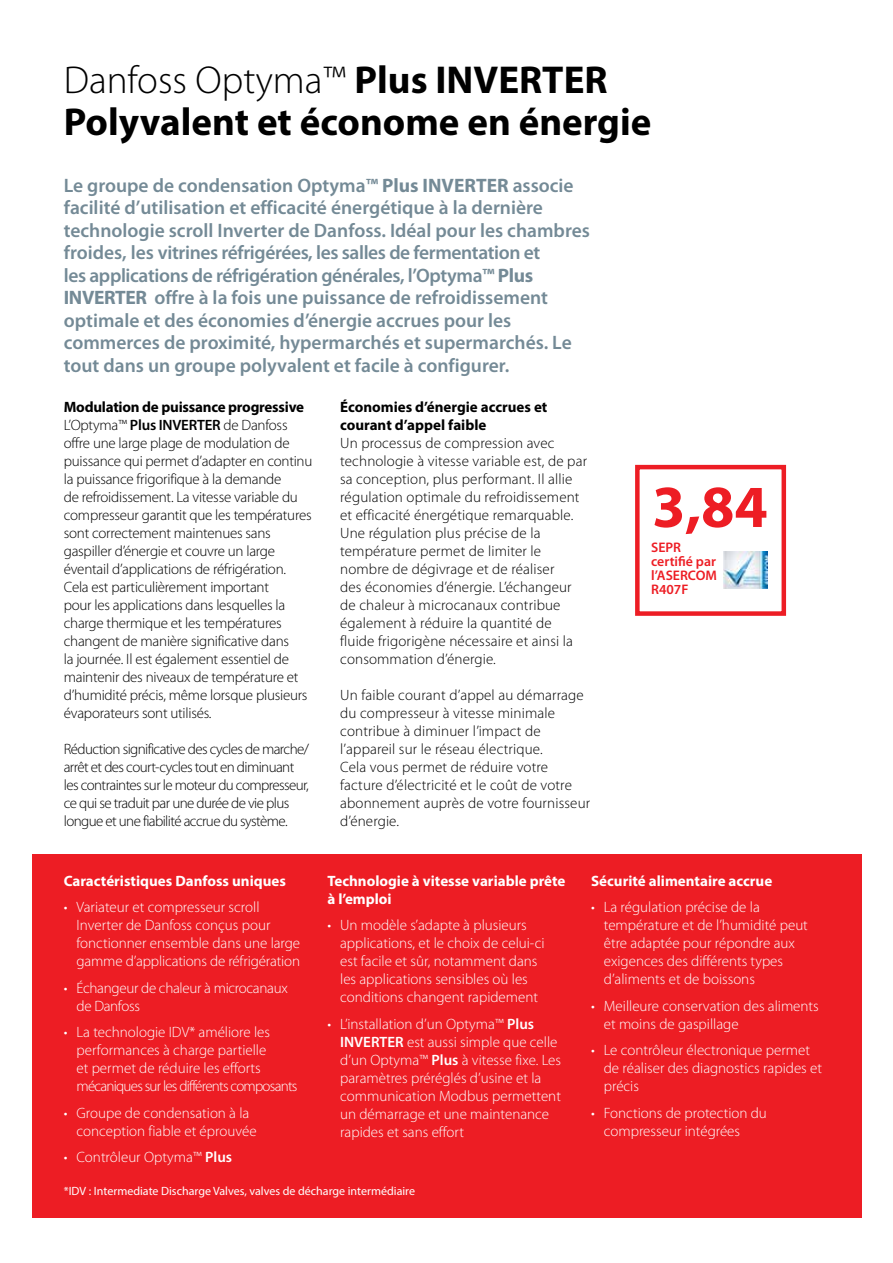
<style>
.page{position:relative;width:893px;height:1263px;background:#fff}
.page>*{position:absolute;margin:0;border:0;box-sizing:border-box;transform-origin:0 0}
.t1{font:700 60px "Myriad Pro";color:#ed1d24}
.t2{font:700 39px/42px "Myriad Pro";color:#000}
.t3{font:600 19.5px/22.5px "Myriad Pro";color:#748a96}
.t4{font:300 15px/18px "Myriad Pro";color:#fff}
.t5{font:300 15px/18px "Myriad Pro";letter-spacing:.01em;color:#000}
.t6{font:300 15px/18px "Myriad Pro";letter-spacing:-.015em;color:#000}
.t7{font:300 15px/18px "Myriad Pro";letter-spacing:-.04em;color:#000}
.t8{font:700 15px/18px "Myriad Pro";color:#fff}
.t9{font:700 15px/18px "Myriad Pro";color:#000}
.t10{font:300 15px/18px "Myriad Pro";letter-spacing:-.02em;color:#fff}
.t11{font:600 13.8px/13.8px "Myriad Pro";color:#ed1d24}
.t12{font:12px "Myriad Pro";color:#fff}
.s1{font-weight:300}
.s2{font-weight:700}
.s3{font-weight:600}
</style>
<div class="page">
<img style="left:723px;top:552px;width:45px;height:36px">
<div style="left:635px;top:465px;width:151px;height:151px;border:4px solid #ed1d24"></div>
<div style="left:32px;top:854px;width:829px;height:363px;background:#ed1d24"></div>
<h2 class="t2" style="left:64px;top:58px;width:589px"><span class="s1">Danfoss Optyma™</span> Plus INVERTER<br>Polyvalent et économe en énergie</h2>
<p class="t3" style="left:64px;top:174px;width:528px">Le groupe de condensation Optyma™ <span class="s2">Plus INVERTER</span> associe facilité d’utilisation et efficacité énergétique à la dernière technologie scroll Inverter de Danfoss. Idéal pour les chambres froides, les vitrines réfrigérées, les salles de fermentation et<br>les applications de réfrigération générales, l’Optyma™ <span class="s2">Plus INVERTER</span> offre à la fois une puissance de refroidissement optimale et des économies d’énergie accrues pour les commerces de proximité, hypermarchés et supermarchés. Le tout dans un groupe polyvalent et facile à configurer.</p>
<p class="t6" style="left:64px;top:398px;width:250px"><span class="s2">Modulation de puissance progressive </span>L’Optyma™ <span class="s3">Plus INVERTER</span> de Danfoss offre une large plage de modulation de puissance qui permet d’adapter en continu la puissance frigorifique à la demande<br>de refroidissement. La vitesse variable du compresseur garantit que les températures sont correctement maintenues sans gaspiller d’énergie et couvre un large éventail d’applications de réfrigération.<br>Cela est particulièrement important<br>pour les applications dans lesquelles la charge thermique et les températures changent de manière significative dans<br>la journée. Il est également essentiel de maintenir des niveaux de température et d’humidité précis, même lorsque plusieurs évaporateurs sont utilisés.</p>
<p class="t7" style="left:64px;top:740px;width:247px">Réduction significative des cycles de marche/ arrêt et des court-cycles tout en diminuant les contraintes sur le moteur du compresseur, ce qui se traduit par une durée de vie plus longue et une fiabilité accrue du système.</p>
<p class="t9" style="left:340px;top:397px;width:209px">Économies d’énergie accrues et courant d’appel faible</p>
<p class="t5" style="left:340px;top:434px;width:248px">Un processus de compression avec technologie à vitesse variable est, de par sa conception, plus performant. Il allie régulation optimale du refroidissement et efficacité énergétique remarquable.<br>Une régulation plus précise de la température permet de limiter le nombre de dégivrage et de réaliser<br>des économies d’énergie. L’échangeur de chaleur à microcanaux contribue également à réduire la quantité de fluide frigorigène nécessaire et ainsi la consommation d’énergie.</p>
<p class="t5" style="left:340px;top:686px;width:252px">Un faible courant d’appel au démarrage du compresseur à vitesse minimale contribue à diminuer l’impact de l’appareil sur le réseau électrique.<br>Cela vous permet de réduire votre facture d’électricité et le coût de votre abonnement auprès de votre fournisseur d’énergie.</p>
<h1 class="t1" style="left:652px;top:468px;width:117px">3,84</h1>
<p class="t11" style="left:651px;top:541px;width:67px">SEPR certifié par l’ASERCOM<br>R407F</p>
<p class="t8" style="left:64px;top:871px;width:224px">Caractéristiques Danfoss uniques</p>
<p class="t4" style="left:77px;top:898px;width:225px;text-indent:-13px">• Variateur et compresseur scroll Inverter de Danfoss conçus pour fonctionner ensemble dans une large gamme d’applications de réfrigération</p>
<p class="t10" style="left:77px;top:979px;width:213px;text-indent:-13px">• Échangeur de chaleur à microcanaux de Danfoss</p>
<p class="t4" style="left:77px;top:1023px;width:223px;text-indent:-13px">• La technologie IDV* améliore les performances à charge partielle<br>et permet de réduire les efforts mécaniques sur les différents composants</p>
<p class="t4" style="left:77px;top:1104px;width:182px;text-indent:-13px">• Groupe de condensation à la conception fiable et éprouvée</p>
<p class="t4" style="left:64px;top:1148px;width:170px">• Contrôleur Optyma™ <span class="s3">Plus</span></p>
<p class="t12" style="left:64px;top:1184px;width:353px">*IDV : Intermediate Discharge Valves, valves de décharge intermédiaire</p>
<p class="t8" style="left:327px;top:871px;width:240px">Technologie à vitesse variable prête à l’emploi</p>
<p class="t4" style="left:340px;top:916px;width:206px;text-indent:-13px">• Un modèle s’adapte à plusieurs applications, et le choix de celui-ci est facile et sûr, notamment dans les applications sensibles où les conditions changent rapidement</p>
<p class="t4" style="left:340px;top:1015px;width:222px;text-indent:-13px">• L’installation d’un Optyma™ <span class="s3">Plus INVERTER</span> est aussi simple que celle d’un Optyma™ <span class="s3">Plus</span> à vitesse fixe. Les paramètres préréglés d’usine et la communication Modbus permettent un démarrage et une maintenance rapides et sans effort</p>
<p class="t8" style="left:591px;top:871px;width:183px">Sécurité alimentaire accrue</p>
<p class="t4" style="left:604px;top:898px;width:206px;text-indent:-13px">• La régulation précise de la température et de l’humidité peut être adaptée pour répondre aux exigences des différents types d’aliments et de boissons</p>
<p class="t4" style="left:604px;top:997px;width:217px;text-indent:-13px">• Meilleure conservation des aliments et moins de gaspillage</p>
<p class="t4" style="left:604px;top:1041px;width:220px;text-indent:-13px">• Le contrôleur électronique permet de réaliser des diagnostics rapides et précis</p>
<p class="t4" style="left:604px;top:1104px;width:165px;text-indent:-13px">• Fonctions de protection du compresseur intégrées</p>
</div>
